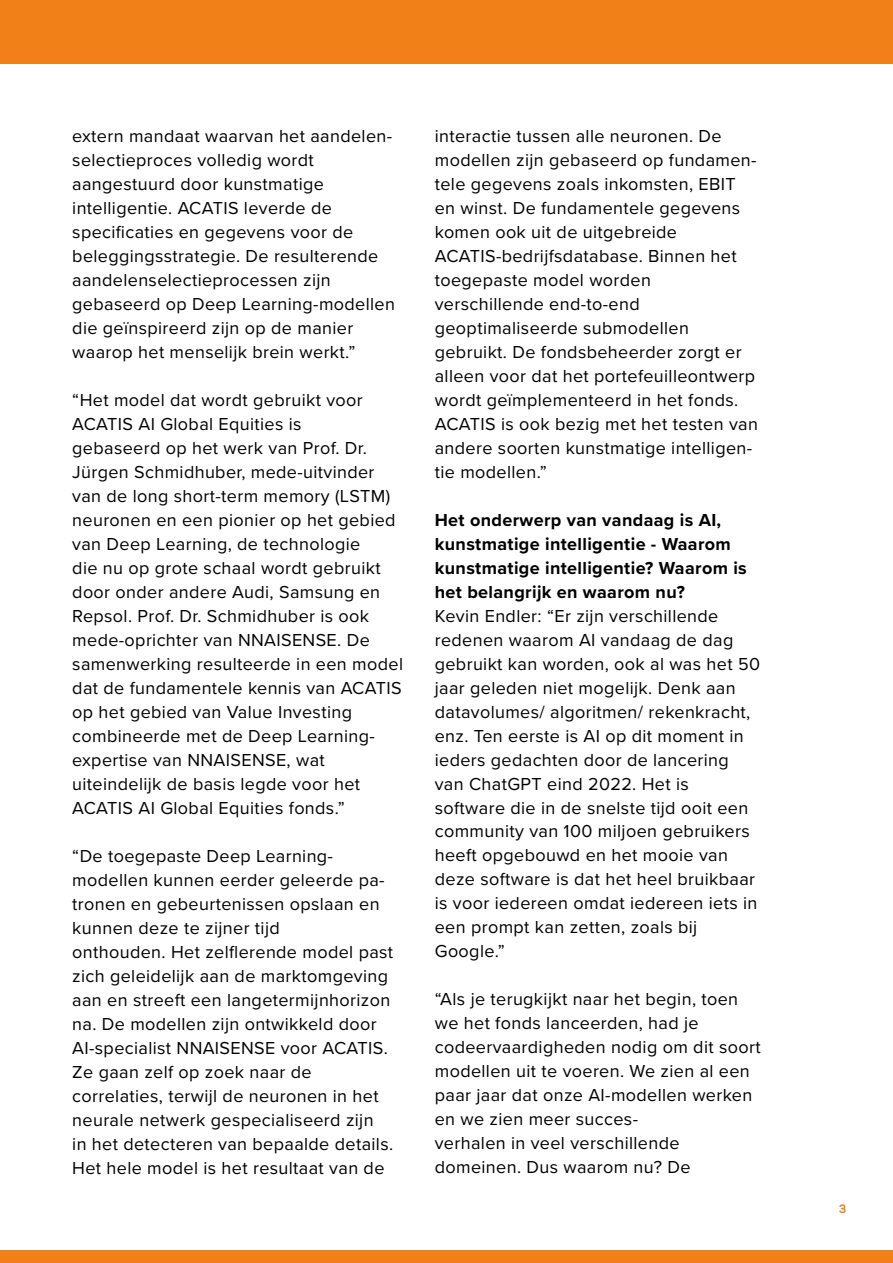
<style>
.page{position:relative;width:893px;height:1263px;background:#fff}
.page>*{position:absolute;margin:0;border:0;box-sizing:border-box;transform-origin:0 0}
.t1{font:18px/24px "Proxima Nova";letter-spacing:.02em;color:#000}
.t2{font:700 18px/24px "Proxima Nova";letter-spacing:.02em;color:#000}
.t3{font:700 12px "Panton";color:#f08017}
</style>
<div class="page">
<div style="left:0;top:0;width:893px;height:64px;background:#f08017"></div>
<div style="left:0;top:1250px;width:893px;height:13px;background:#f08017"></div>
<p class="t1" style="left:72px;top:123px;width:324px">extern mandaat waarvan het aandelen&shy;selectieproces volledig wordt aangestuurd door kunstmatige intelligentie. ACATIS leverde de specificaties en gegevens voor de beleggingsstrategie. De resulterende aandelenselectieprocessen zijn gebaseerd op Deep Learning-modellen die geïnspireerd zijn op de manier waarop het menselijk brein werkt.”</p>
<p class="t1" style="left:72px;top:387px;width:332px">“Het model dat wordt gebruikt voor ACATIS AI Global Equities is<br>gebaseerd op het werk van Prof. Dr.<br>Jürgen Schmidhuber, mede-uitvinder van de long short-term memory (LSTM) neuronen en een pionier op het gebied van Deep Learning, de technologie<br>die nu op grote schaal wordt gebruikt door onder andere Audi, Samsung en Repsol. Prof. Dr. Schmidhuber is ook mede-oprichter van NNAISENSE. De samenwerking resulteerde in een model dat de fundamentele kennis van ACATIS op het gebied van Value Investing combineerde met de Deep Learning&shy;expertise van NNAISENSE, wat uiteindelijk de basis legde voor het ACATIS AI Global Equities fonds.”</p>
<p class="t1" style="left:72px;top:843px;width:322px">“De toegepaste Deep Learning&shy;modellen kunnen eerder geleerde pa&shy;tronen en gebeurtenissen opslaan en kunnen deze te zijner tijd<br>onthouden. Het zelflerende model past zich geleidelijk aan de marktomgeving aan en streeft een langetermijnhorizon na. De modellen zijn ontwikkeld door AI-specialist NNAISENSE voor ACATIS.<br>Ze gaan zelf op zoek naar de correlaties, terwijl de neuronen in het neurale netwerk gespecialiseerd zijn<br>in het detecteren van bepaalde details.<br>Het hele model is het resultaat van de</p>
<p class="t1" style="left:435px;top:123px;width:325px">interactie tussen alle neuronen. De modellen zijn gebaseerd op fundamen&shy;tele gegevens zoals inkomsten, EBIT en winst. De fundamentele gegevens komen ook uit de uitgebreide ACATIS-bedrijfsdatabase. Binnen het toegepaste model worden verschillende end-to-end geoptimaliseerde submodellen gebruikt. De fondsbeheerder zorgt er alleen voor dat het portefeuilleontwerp wordt geïmplementeerd in het fonds.<br>ACATIS is ook bezig met het testen van andere soorten kunstmatige intelligen&shy;tie modellen.”</p>
<p class="t2" style="left:435px;top:507px;width:314px">Het onderwerp van vandaag is AI, kunstmatige intelligentie - Waarom kunstmatige intelligentie? Waarom is het belangrijk en waarom nu?</p>
<p class="t1" style="left:435px;top:603px;width:327px">Kevin Endler: “Er zijn verschillende redenen waarom AI vandaag de dag gebruikt kan worden, ook al was het 50 jaar geleden niet mogelijk. Denk aan datavolumes/ algoritmen/ rekenkracht, enz. Ten eerste is AI op dit moment in ieders gedachten door de lancering van ChatGPT eind 2022. Het is software die in de snelste tijd ooit een community van 100 miljoen gebruikers heeft opgebouwd en het mooie van deze software is dat het heel bruikbaar is voor iedereen omdat iedereen iets in een prompt kan zetten, zoals bij Google.”</p>
<p class="t1" style="left:435px;top:987px;width:327px">“Als je terugkijkt naar het begin, toen we het fonds lanceerden, had je codeervaardigheden nodig om dit soort modellen uit te voeren. We zien al een paar jaar dat onze AI-modellen werken en we zien meer succes-<br>verhalen in veel verschillende domeinen. Dus waarom nu? De</p>
<p class="t3" style="left:839px;top:1201px;width:9px">3</p>
</div>
